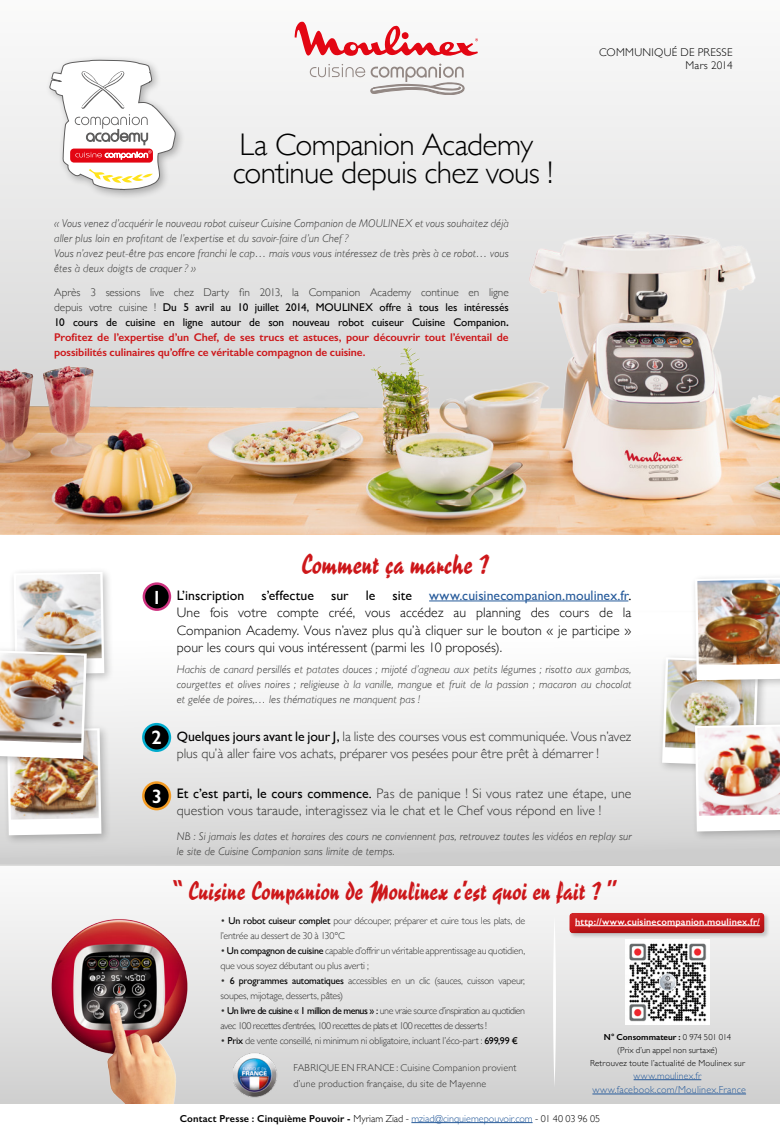
<style>
.page{position:relative;width:780px;height:1134px;background:#fff}
.page>*{position:absolute;margin:0;border:0;box-sizing:border-box;transform-origin:0 0}
.t1{font:300 31.25px "Gill Sans";letter-spacing:-.02em;color:#000}
.t2{font:26.12px "Reporter Two";letter-spacing:.005em;color:#cd171a}
.t3{font:24.5px "Reporter Two";letter-spacing:.01em;color:#cd171a}
.t4{font:22.25px "Reporter Two";color:#cd171a}
.t5{font:600 19.5px "Gill Sans";color:#fff}
.t6{font:600 19.12px "Gill Sans";color:#fff}
.t7{font:300 13.75px/17.5px "Gill Sans";letter-spacing:.005em;color:#333332}
.t8{font:300 13.75px/17.5px "Gill Sans";letter-spacing:.005em;color:#000;text-align:justify}
.t9{font:italic 300 11.25px/15px "Gill Sans";letter-spacing:.01em;color:#333332}
.t10{font:600 11.25px/15px "Gill Sans";letter-spacing:-.005em;color:#cd171a;text-align:justify}
.t11{font:300 11.25px/13.5px "Gill Sans";letter-spacing:.02em;color:#000;text-align:right}
.t12{font:600 10.12px "Gill Sans";letter-spacing:.015em;color:#000}
.t13{font:300 10.12px "Gill Sans";letter-spacing:.02em;color:#275b9b}
.t14{font:300 10px/15px "Gill Sans";letter-spacing:-.02em;color:#333332}
.t15{font:300 10px/15px "Gill Sans";letter-spacing:-.05em;color:#333332}
.t16{font:300 10px/16.2px "Gill Sans";letter-spacing:.02em;color:#333332}
.t17{font:600 9.62px "Gill Sans";letter-spacing:.02em;color:#fff}
.t18{font:300 9.62px "Gill Sans";letter-spacing:.02em;color:#275b9b}
.t19{font:300 8.75px/13.1px "Gill Sans";letter-spacing:.02em;color:#000;text-align:center}
.s1{font-weight:300;color:#333332}
.s2{font-weight:400;color:#000}
.s3{color:#000}
.s4{font-weight:400}
.s5{font-weight:400;color:#275b9b}
.s6{font-weight:600}
.s7{font-weight:300}
.s8{font-weight:300;color:#275b9b}
</style>
<div class="page">
<div style="left:0;top:866px;width:780px;height:238px;background:linear-gradient(to bottom,#fcfcfc,#d0d0d0)"></div>
<div style="left:0;top:0;width:780px;height:462px;background:#f0f0f0"></div>
<div style="left:568px;top:912px;width:202px;height:27px;background:#000;opacity:.18"></div>
<div style="left:560px;top:903px;width:210px;height:31px;background:#f4f4f4"></div>
<div style="left:564px;top:909px;width:209px;height:25px;background:#000;opacity:.35"></div>
<svg style="left:0;top:693px;width:780px;height:173px"></svg>
<div style="left:45px;top:55px;width:141px;height:145px;background:#000;opacity:.29"></div>
<svg style="left:49px;top:60px;width:128px;height:130px"></svg>
<img style="left:0;top:234px;width:780px;height:301px">
<div style="left:144px;top:584px;width:26px;height:26px;background:#000;border-radius:50%"></div>
<div style="left:143px;top:582px;width:28px;height:29px;border:2px solid #cd327f;border-radius:50%"></div>
<div style="left:143px;top:724px;width:27px;height:27px;background:#000;border-radius:50%"></div>
<div style="left:142px;top:723px;width:29px;height:29px;border:2px solid #00abcd;border-radius:50%"></div>
<svg style="left:143px;top:782px;width:27px;height:27px"></svg>
<div style="left:142px;top:781px;width:29px;height:29px;border:2px solid #f39b24;border-radius:50%"></div>
<div style="left:657px;top:652px;width:111px;height:124px;background:#000;opacity:.23"></div>
<div style="left:2px;top:723px;width:110px;height:122px;background:#000;opacity:.23"></div>
<div style="left:689px;top:719px;width:91px;height:123px;background:#000;opacity:.23"></div>
<img style="left:662px;top:577px;width:118px;height:254px">
<img style="left:697px;top:579px;width:83px;height:86px">
<div style="left:8px;top:567px;width:107px;height:118px;background:#000;opacity:.23"></div>
<hr style="left:429px;top:601px;width:199px;height:1px;background:#275b9b">
<img style="left:0;top:572px;width:104px;height:263px">
<img style="left:0;top:653px;width:84px;height:90px">
<img style="left:236px;top:1051px;width:42px;height:48px">
<hr style="left:592px;top:1094px;width:154px;height:1px;background:#275b9b">
<hr style="left:633px;top:1079px;width:68px;height:1px;background:#275b9b">
<img style="left:625px;top:940px;width:84px;height:84px">
<hr style="left:575px;top:925px;width:184px;height:1px;background:#fff">
<hr style="left:411px;top:1122px;width:121px;height:1px;background:#275b9b">
<img style="left:2px;top:865px;width:234px;height:239px">
<svg style="left:310px;top:64px;width:154px;height:31px"></svg>
<svg style="left:294px;top:22px;width:184px;height:34px"></svg>
<svg style="left:553px;top:916px;width:3px;height:171px"></svg>
<svg style="left:173px;top:879px;width:9px;height:7px"></svg>
<h1 class="t1" style="left:239px;top:121px;width:295px">La Companion Academy</h1>
<h1 class="t1" style="left:233px;top:148px;width:321px">continue depuis chez vous !</h1>
<p class="t9" style="left:54px;top:216px;width:456px">« Vous venez d’acquérir le nouveau robot cuiseur Cuisine Companion de MOULINEX et vous souhaitez déjà aller plus loin en profitant de l’expertise et du savoir-faire d’un Chef ?<br>Vous n’avez peut-être pas encore franchi le cap… mais vous vous intéressez de très près à ce robot… vous êtes à deux doigts de craquer ? »</p>
<p class="t10" style="left:54px;top:284px;width:456px"><span class="s1">Après 3 sessions live chez Darty fin 2013, la Companion Academy continue en ligne depuis votre cuisine !</span> <span class="s2">Du 5 avril au 10 juillet 2014, MOULINEX offre à tous les intéressés 10 cours de cuisine en ligne autour de son nouveau robot cuiseur Cuisine Companion</span><span class="s3">.<br></span>Profitez de l’expertise d’un Chef, de ses trucs et astuces, pour découvrir tout l’éventail de possibilités culinaires qu’offre ce véritable compagnon de cuisine.</p>
<p class="t11" style="left:599px;top:45px;width:135px">COMMUNIQUÉ DE PRESSE<br>Mars 2014</p>
<h2 class="t2" style="left:300px;top:548px;width:189px">Comment ça marche ?</h2>
<h3 class="t6" style="left:152px;top:585px;width:12px">1</h3>
<p class="t8" style="left:177px;top:586px;width:456px"><span class="s4">L’inscription s’effectue sur le site</span> <span class="s5">www.cuisinecompanion.moulinex.fr</span><span class="s4">.<br></span>Une fois votre compte créé, vous accédez au planning des cours de la Companion Academy. Vous n’avez plus qu’à cliquer sur le bouton « je participe » pour les cours qui vous intéressent (parmi les 10 proposés).</p>
<p class="t9" style="left:177px;top:662px;width:456px;text-align:justify">Hachis de canard persillés et patates douces ; mijoté d’agneau aux petits légumes ; risotto aux gambas, courgettes et olives noires ; religieuse à la vanille, mangue et fruit de la passion ; macaron au chocolat et gelée de poires,… les thématiques ne manquent pas !</p>
<h3 class="t5" style="left:151px;top:725px;width:12px">2</h3>
<p class="t7" style="left:177px;top:727px;width:456px"><span class="s2">Quelques jours avant le jour J,</span> la liste des courses vous est communiquée. Vous n’avez plus qu’à aller faire vos achats, préparer vos pesées pour être prêt à démarrer !</p>
<h3 class="t5" style="left:152px;top:784px;width:12px">3</h3>
<p class="t7" style="left:177px;top:784px;width:456px"><span class="s2">Et c’est parti, le cours commence.</span> Pas de panique ! Si vous ratez une étape, une question vous taraude, interagissez via le chat et le Chef vous répond en live !</p>
<p class="t9" style="left:177px;top:829px;width:456px">NB : Si jamais les dates et horaires des cours ne conviennent pas, retrouvez toutes les vidéos en replay sur le site de Cuisine Companion sans limite de temps.</p>
<h3 class="t3" style="left:188px;top:876px;width:414px">Cuisine Companion de Moulinex c’est quoi en fait ?</h3>
<h3 class="t4" style="left:607px;top:862px;width:12px">,,</h3>
<p class="t14" style="left:220px;top:913px;width:306px">• <span class="s2">Un robot cuiseur complet</span> pour découper, préparer et cuire tous les plats, de l’entrée au dessert de 30 à 130°C</p>
<p class="t14" style="left:220px;top:943px;width:306px">• <span class="s2">Un compagnon de cuisine</span> capable d’offrir un véritable apprentissage au quotidien, que vous soyez débutant ou plus averti ;</p>
<p class="t14" style="left:220px;top:973px;width:306px">• <span class="s2">6 programmes automatiques</span> accessibles en un clic (sauces, cuisson vapeur, soupes, mijotage, desserts, pâtes)</p>
<p class="t15" style="left:220px;top:1003px;width:306px">• <span class="s2">Un livre de cuisine « 1 million de menus » :</span> une vraie source d’inspiration au quotidien avec 100 recettes d’entrées, 100 recettes de plats et 100 recettes de desserts !</p>
<p class="t14" style="left:220px;top:1033px;width:299px">• <span class="s2">Prix</span> de vente conseillé, ni minimum ni obligatoire, incluant l’éco-part : <span class="s2">699,99 €</span></p>
<p class="t16" style="left:293px;top:1059px;width:224px">FABRIQUE EN FRANCE : Cuisine Companion provient d’une production française, du site de Mayenne</p>
<p class="t17" style="left:575px;top:916px;width:186px">http://www.cuisinecompanion.moulinex.fr/</p>
<p class="t19" style="left:590px;top:1030px;width:156px"><span class="s6">N° Consommateur :</span> 0 974 501 014<br>(Prix d’un appel non surtaxé)<br>Retrouvez toute l’actualité de Moulinex sur</p>
<p class="t18" style="left:633px;top:1068px;width:69px">www.moulinex.fr</p>
<p class="t13" style="left:592px;top:1082px;width:155px">www.facebook.com/Moulinex.France</p>
<p class="t12" style="left:180px;top:1112px;width:422px">Contact Presse : Cinquième Pouvoir - <span class="s7">Myriam Ziad -</span> <span class="s8">mziad@cinquiemepouvoir.com</span> <span class="s7">- 01 40 03 96 05</span></p>
</div>
